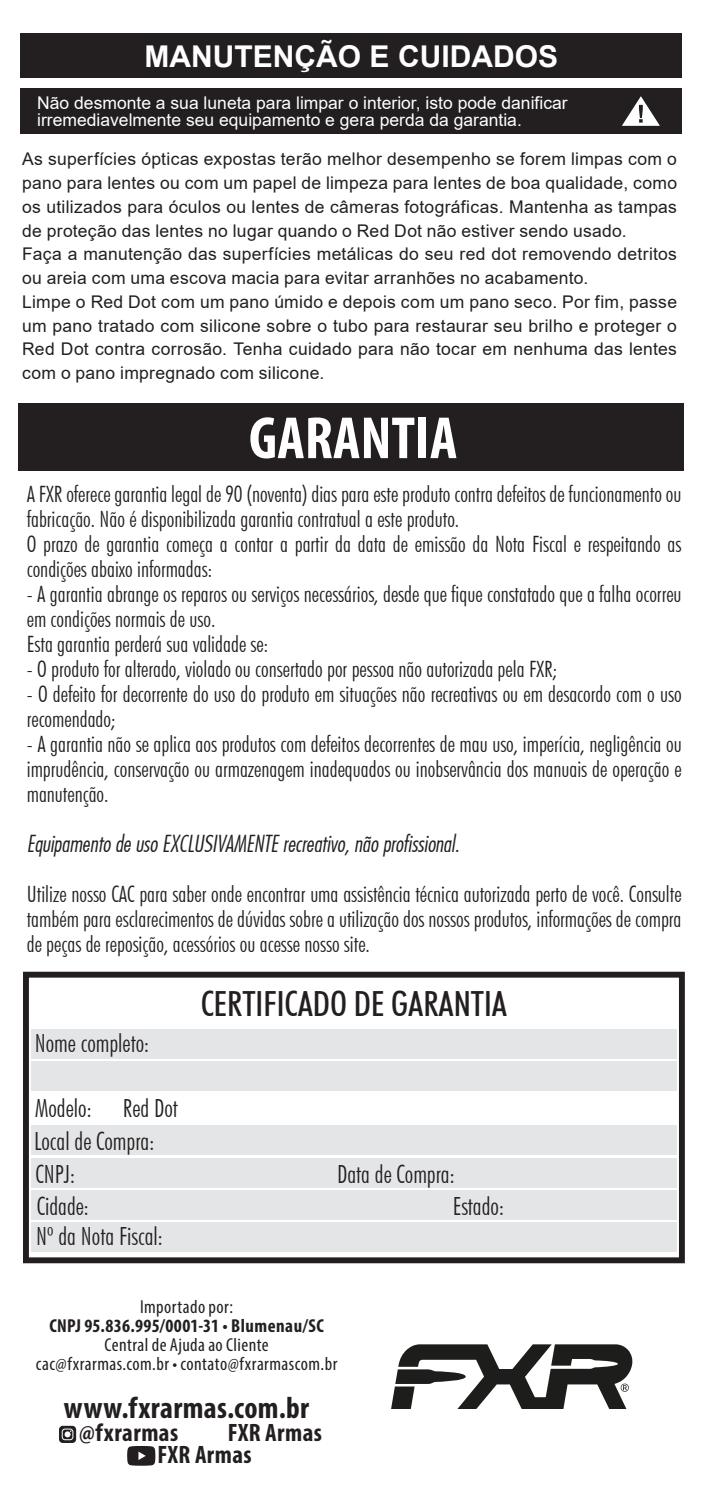
<style>
.page{position:relative;width:702px;height:1489px;background:#fff}
.page>*{position:absolute;margin:0;border:0;box-sizing:border-box;transform-origin:0 0}
.t1{font:700 condensed 60px "Myriad Pro";color:#fff}
.t2{font:500 condensed 34.75px "Futura BT";color:#231f20}
.t3{font:700 condensed 30.5px "Myriad Pro";letter-spacing:.01em;color:#231f20}
.t4{font:700 30px "Arial";color:#fff}
.t5{font:700 condensed 25.25px "Myriad Pro";letter-spacing:.02em;color:#231f20}
.t6{font:300 condensed 25px/32.5px "Futura BT";color:#231f20}
.t7{font:300 condensed 22.5px/25px "Futura BT";color:#231f20}
.t8{font:22.5px "Futura Lt Cn BT Italic";color:#231f20}
.t9{font:condensed 18.75px/18.8px "Myriad Pro";letter-spacing:.025em;color:#231f20;text-align:center}
.t10{font:700 condensed 18.75px "Myriad Pro";letter-spacing:.025em;color:#231f20}
.t11{font:17.5px/23.8px "Arial";letter-spacing:.015em;color:#231f20}
.t12{font:17.5px/17.5px "Arial";color:#fff}
</style>
<div class="page">
<div style="left:18px;top:403px;width:665px;height:68px;background:#231f20"></div>
<div style="left:31px;top:1029px;width:645px;height:29px;background:#e4e5e7"></div>
<div style="left:31px;top:1061px;width:645px;height:29px;background:#e4e5e7"></div>
<div style="left:31px;top:1125px;width:645px;height:30px;background:#e4e5e7"></div>
<div style="left:31px;top:1157px;width:645px;height:30px;background:#e4e5e7"></div>
<div style="left:31px;top:1189px;width:645px;height:30px;background:#e4e5e7"></div>
<div style="left:31px;top:1222px;width:645px;height:29px;background:#e4e5e7"></div>
<div style="left:23px;top:971px;width:661px;height:292px;border:6px solid #231f20"></div>
<div style="left:20px;top:34px;width:661px;height:44px;background:#231f20"></div>
<div style="left:20px;top:88px;width:661px;height:46px;background:#231f20"></div>
<svg style="left:622px;top:96px;width:38px;height:30px"></svg>
<svg style="left:59px;top:1425px;width:17px;height:17px"></svg>
<svg style="left:127px;top:1446px;width:28px;height:19px"></svg>
<svg style="left:391px;top:1344px;width:242px;height:64px"></svg>
<h3 class="t4" style="left:144px;top:36px;width:415px">MANUTENÇÃO E CUIDADOS</h3>
<p class="t12" style="left:37px;top:93px;width:532px">Não desmonte a sua luneta para limpar o interior, isto pode danificar irremediavelmente seu equipamento e gera perda da garantia.</p>
<p class="t11" style="left:22px;top:147px;width:656px">As superfícies ópticas expostas terão melhor desempenho se forem limpas com o pano para lentes ou com um papel de limpeza para lentes de boa qualidade, como os utilizados para óculos ou lentes de câmeras fotográficas. Mantenha as tampas de proteção das lentes no lugar quando o Red Dot não estiver sendo usado.<br>Faça a manutenção das superfícies metálicas do seu red dot removendo detritos ou areia com uma escova macia para evitar arranhões no acabamento.<br>Limpe o Red Dot com um pano úmido e depois com um pano seco. Por fim, passe um pano tratado com silicone sobre o tubo para restaurar seu brilho e proteger o Red Dot contra corrosão. Tenha cuidado para não tocar em nenhuma das lentes com o pano impregnado com silicone.</p>
<h1 class="t1" style="left:249px;top:400px;width:210px">GARANTIA</h1>
<p class="t7" style="left:27px;top:481px;width:656px">A FXR oferece garantia legal de 90 (noventa) dias para este produto contra defeitos de funcionamento ou fabricação. Não é disponibilizada garantia contratual a este produto.<br>O prazo de garantia começa a contar a partir da data de emissão da Nota Fiscal e respeitando as condições abaixo informadas:</p>
<p class="t7" style="left:27px;top:581px;width:656px">- A garantia abrange os reparos ou serviços necessários, desde que fique constatado que a falha ocorreu em condições normais de uso.<br>Esta garantia perderá sua validade se:</p>
<p class="t7" style="left:27px;top:656px;width:531px">- O produto for alterado, violado ou consertado por pessoa não autorizada pela FXR;</p>
<p class="t7" style="left:27px;top:681px;width:656px">- O defeito for decorrente do uso do produto em situações não recreativas ou em desacordo com o uso recomendado;</p>
<p class="t7" style="left:27px;top:731px;width:656px;text-align:justify">- A garantia não se aplica aos produtos com defeitos decorrentes de mau uso, imperícia, negligência ou imprudência, conservação ou armazenagem inadequados ou inobservância dos manuais de operação e manutenção.</p>
<p class="t8" style="left:27px;top:829px;width:434px">Equipamento de uso EXCLUSIVAMENTE recreativo, não profissional.</p>
<p class="t7" style="left:27px;top:881px;width:656px;text-align:justify">Utilize nosso CAC para saber onde encontrar uma assistência técnica autorizada perto de você. Consulte também para esclarecimentos de dúvidas sobre a utilização dos nossos produtos, informações de compra de peças de reposição, acessórios ou acesse nosso site.</p>
<p class="t6" style="left:35px;top:1026px;width:116px">Nome completo:</p>
<p class="t6" style="left:35px;top:1091px;width:58px">Modelo:</p>
<p class="t6" style="left:34px;top:1091px;width:145px;text-indent:89px">Red Dot<br>Local de Compra:<br>CNPJ:</p>
<h2 class="t2" style="left:201px;top:982px;width:308px">CERTIFICADO DE GARANTIA</h2>
<p class="t6" style="left:337px;top:1157px;width:119px">Data de Compra:</p>
<p class="t6" style="left:37px;top:1189px;width:53px">Cidade:</p>
<p class="t6" style="left:452px;top:1189px;width:53px">Estado:</p>
<p class="t6" style="left:36px;top:1219px;width:128px">Nº da Nota Fiscal:</p>
<p class="t9" style="left:140px;top:1297px;width:95px">Importado por:</p>
<p class="t10" style="left:49px;top:1313px;width:276px">CNPJ 95.836.995/0001-31 • Blumenau/SC</p>
<p class="t9" style="left:36px;top:1334px;width:303px">Central de Ajuda ao Cliente cac@fxrarmas.com.br • contato@fxrarmascom.br</p>
<h3 class="t3" style="left:64px;top:1388px;width:247px">www.fxrarmas.com.br</h3>
<p class="t5" style="left:157px;top:1438px;width:96px">FXR Armas</p>
<p class="t5" style="left:79px;top:1416px;width:100px">@fxrarmas</p>
<p class="t5" style="left:228px;top:1416px;width:96px">FXR Armas</p>
</div>
